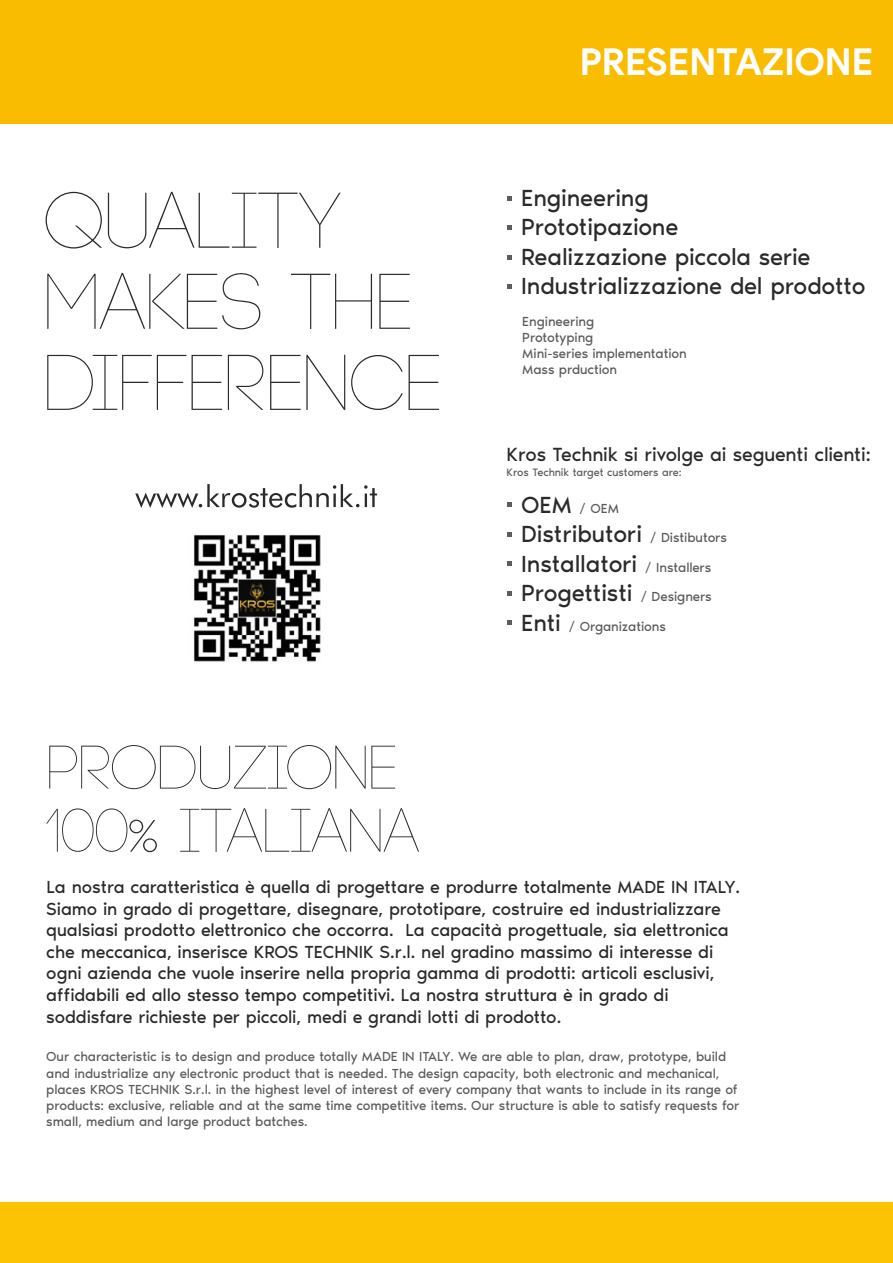
<style>
.page{position:relative;width:893px;height:1263px;background:#fff}
.page>*{position:absolute;margin:0;border:0;box-sizing:border-box;transform-origin:0 0}
.t1{font:700 37.2px "Product Sans";color:#fefefe}
.t2{font:24px/29.5px "Noir Pro";letter-spacing:-.01em;color:#2b2a29}
.t3{font:19.65px "Noir Pro";letter-spacing:-.01em;color:#2b2a29}
.t4{font:18px/21.6px "Noir Pro";letter-spacing:-.01em;color:#2b2a29}
.t5{font:13.5px/16.2px "Noir Pro";letter-spacing:-.01em;color:#5b5b5b}
.t6{font:11.1px "Noir Pro";letter-spacing:-.01em;color:#5b5b5b}
.s1{font-size:24px;color:#2b2a29}
.s2{font-size:13.5px;color:#5b5b5b}
</style>
<div class="page">
<div style="left:0;top:0;width:893px;height:123px;background:#fabc00"></div>
<div style="left:0;top:1202px;width:893px;height:61px;background:#fcc204"></div>
<svg style="left:49px;top:745px;width:346px;height:44px"></svg>
<svg style="left:46px;top:808px;width:111px;height:44px"></svg>
<svg style="left:180px;top:808px;width:239px;height:44px"></svg>
<svg style="left:507px;top:196px;width:5px;height:4px"></svg>
<svg style="left:507px;top:225px;width:5px;height:5px"></svg>
<svg style="left:507px;top:255px;width:5px;height:4px"></svg>
<svg style="left:507px;top:284px;width:5px;height:5px"></svg>
<svg style="left:46px;top:192px;width:295px;height:56px"></svg>
<svg style="left:47px;top:272px;width:214px;height:57px"></svg>
<svg style="left:291px;top:274px;width:119px;height:55px"></svg>
<svg style="left:47px;top:355px;width:392px;height:55px"></svg>
<svg style="left:135px;top:484px;width:242px;height:24px"></svg>
<img style="left:193px;top:534px;width:128px;height:128px">
<svg style="left:507px;top:503px;width:5px;height:4px"></svg>
<svg style="left:507px;top:532px;width:5px;height:5px"></svg>
<svg style="left:507px;top:562px;width:5px;height:4px"></svg>
<svg style="left:507px;top:591px;width:5px;height:4px"></svg>
<svg style="left:507px;top:620px;width:5px;height:5px"></svg>
<h1 class="t1" style="left:580px;top:39px;width:295px">PRESENTAZIONE</h1>
<h2 class="t2" style="left:521px;top:182px;width:346px">Engineering<br>Prototipazione<br>Realizzazione piccola serie<br>Industrializzazione del prodotto</h2>
<p class="t5" style="left:522px;top:312px;width:166px">Engineering<br>Prototyping<br>Mini-series implementation<br>Mass prduction</p>
<h3 class="t3" style="left:507px;top:439px;width:366px">Kros Technik si rivolge ai seguenti clienti:</h3>
<p class="t6" style="left:507px;top:464px;width:176px">Kros Technik target customers are:</p>
<p class="t5" style="left:521px;top:499px;width:99px"><span class="s1">OEM</span> / OEM</p>
<h2 class="t2" style="left:521px;top:518px;width:207px">Distributori <span class="s2">/ Distibutors<br></span>Installatori <span class="s2">/ Installers<br></span>Progettisti <span class="s2">/ Designers</span></h2>
<p class="t5" style="left:521px;top:617px;width:146px"><span class="s1">Enti</span> / Organizations</p>
<p class="t4" style="left:46px;top:875px;width:695px">La nostra caratteristica è quella di progettare e produrre totalmente MADE IN ITALY.<br>Siamo in grado di progettare, disegnare, prototipare, costruire ed industrializzare qualsiasi prodotto elettronico che occorra. La capacità progettuale, sia elettronica che meccanica, inserisce KROS TECHNIK S.r.l. nel gradino massimo di interesse di ogni azienda che vuole inserire nella propria gamma di prodotti: articoli esclusivi, affidabili ed allo stesso tempo competitivi. La nostra struttura è in grado di soddisfare richieste per piccoli, medi e grandi lotti di prodotto.</p>
<p class="t5" style="left:46px;top:1048px;width:695px">Our characteristic is to design and produce totally MADE IN ITALY. We are able to plan, draw, prototype, build and industrialize any electronic product that is needed. The design capacity, both electronic and mechanical, places KROS TECHNIK S.r.l. in the highest level of interest of every company that wants to include in its range of products: exclusive, reliable and at the same time competitive items. Our structure is able to satisfy requests for small, medium and large product batches.</p>
</div>
